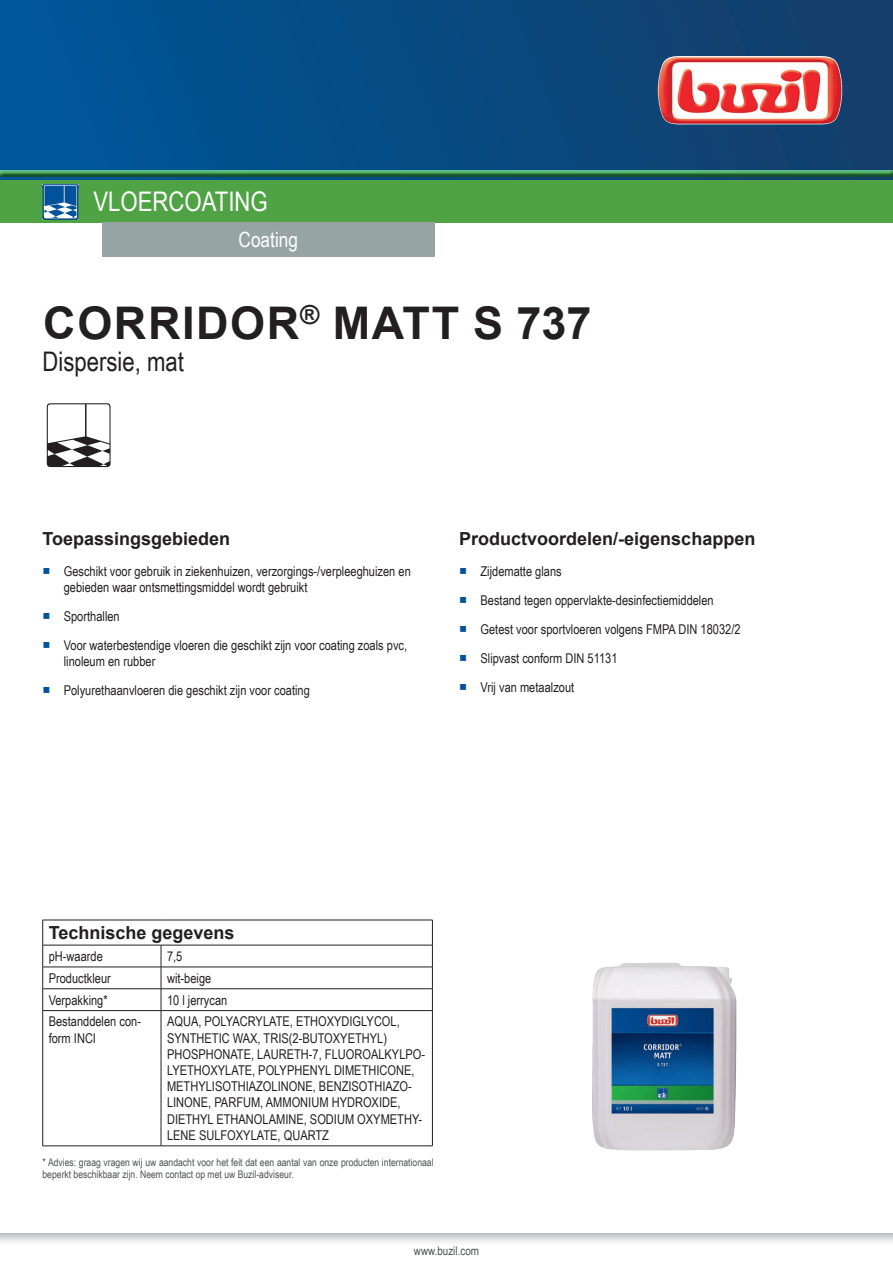
<style>
.page{position:relative;width:893px;height:1263px;background:#fff}
.page>*{position:absolute;margin:0;border:0;box-sizing:border-box;transform-origin:0 0}
.t1{font:700 45px "Arial";letter-spacing:.035em;color:#231f20}
.t2{font:27px "Arial Narrow";color:#231f20}
.t3{font:27px "Arial Narrow";color:#fff}
.t4{font:21px "Arial Narrow";color:#fff}
.t5{font:700 18px "Arial";color:#231f20}
.t6{font:13.5px/16.2px "Arial Narrow";color:#231f20}
.t7{font:12px "Arial Narrow";color:#4e5151}
.t8{font:10.5px/11.7px "Arial Narrow";color:#4d5152}
.s1{font-family:"Arial Unicode MS";color:#01519b}
</style>
<div class="page">
<svg style="left:0;top:1233px;width:893px;height:10px"></svg>
<hr style="left:43px;top:920px;width:118px;height:1px;background:#231f20">
<hr style="left:161px;top:920px;width:272px;height:1px;background:#231f20">
<hr style="left:43px;top:945px;width:118px;height:1px;background:#231f20">
<hr style="left:161px;top:945px;width:272px;height:1px;background:#231f20">
<hr style="left:43px;top:967px;width:118px;height:1px;background:#231f20">
<hr style="left:161px;top:967px;width:272px;height:1px;background:#231f20">
<hr style="left:43px;top:988px;width:118px;height:1px;background:#231f20">
<svg style="left:42px;top:920px;width:1px;height:90px"></svg>
<hr style="left:161px;top:988px;width:272px;height:1px;background:#231f20">
<svg style="left:161px;top:945px;width:1px;height:65px"></svg>
<svg style="left:432px;top:920px;width:1px;height:90px"></svg>
<hr style="left:43px;top:1010px;width:118px;height:1px;background:#231f20">
<hr style="left:42px;top:1011px;width:1px;height:135px;background:#231f20">
<hr style="left:161px;top:1010px;width:272px;height:1px;background:#231f20">
<hr style="left:161px;top:1011px;width:1px;height:135px;background:#231f20">
<hr style="left:432px;top:1011px;width:1px;height:135px;background:#231f20">
<hr style="left:43px;top:1145px;width:118px;height:1px;background:#231f20">
<hr style="left:161px;top:1145px;width:272px;height:1px;background:#231f20">
<img style="left:592px;top:963px;width:145px;height:188px">
<svg style="left:47px;top:403px;width:64px;height:64px"></svg>
<div style="left:0;top:0;width:893px;height:180px;background:linear-gradient(to right,#00569a,#143e69)"></div>
<img style="left:658px;top:56px;width:184px;height:68px">
<div style="left:0;top:169px;width:893px;height:8px;background:#015599;opacity:.75"></div>
<div style="left:0;top:180px;width:893px;height:43px;background:#4fa345"></div>
<img style="left:43px;top:184px;width:35px;height:36px">
<svg style="left:44px;top:185px;width:35px;height:33px"></svg>
<div style="left:102px;top:223px;width:333px;height:34px;background:#96a5a4"></div>
<h2 class="t3" style="left:94px;top:182px;width:176px">VLOERCOATING</h2>
<h3 class="t4" style="left:239px;top:225px;width:61px">Coating</h3>
<h1 class="t1" style="left:43px;top:291px;width:550px">CORRIDOR<sup>®</sup> MATT S 737</h1>
<h2 class="t2" style="left:43px;top:342px;width:143px">Dispersie, mat</h2>
<h3 class="t5" style="left:43px;top:526px;width:189px">Toepassingsgebieden</h3>
<p class="t6" style="left:64px;top:562px;width:349px;text-indent:-21px"><span class="s1">■</span> Geschikt voor gebruik in ziekenhuizen, verzorgings-/verpleeghuizen en gebieden waar ontsmettingsmiddel wordt gebruikt</p>
<p class="t6" style="left:43px;top:607px;width:79px"><span class="s1">■</span> Sporthallen</p>
<p class="t6" style="left:64px;top:636px;width:345px;text-indent:-21px"><span class="s1">■</span> Voor waterbestendige vloeren die geschikt zijn voor coating zoals pvc, linoleum en rubber</p>
<p class="t6" style="left:43px;top:682px;width:269px"><span class="s1">■</span> Polyurethaanvloeren die geschikt zijn voor coating</p>
<h3 class="t5" style="left:459px;top:526px;width:298px">Productvoordelen/-eigenschappen</h3>
<p class="t6" style="left:459px;top:562px;width:104px"><span class="s1">■</span> Zijdematte glans</p>
<p class="t6" style="left:459px;top:591px;width:256px"><span class="s1">■</span> Bestand tegen oppervlakte-desinfectiemiddelen</p>
<p class="t6" style="left:459px;top:620px;width:283px"><span class="s1">■</span> Getest voor sportvloeren volgens FMPA DIN 18032/2</p>
<p class="t6" style="left:459px;top:649px;width:160px"><span class="s1">■</span> Slipvast conform DIN 51131</p>
<p class="t6" style="left:459px;top:678px;width:116px"><span class="s1">■</span> Vrij van metaalzout</p>
<h3 class="t5" style="left:49px;top:920px;width:187px">Technische gegevens</h3>
<p class="t6" style="left:49px;top:947px;width:56px">pH-waarde</p>
<p class="t6" style="left:167px;top:947px;width:17px">7,5</p>
<p class="t6" style="left:49px;top:969px;width:64px">Productkleur</p>
<p class="t6" style="left:167px;top:969px;width:46px">wit-beige</p>
<p class="t6" style="left:49px;top:991px;width:61px">Verpakking*</p>
<p class="t6" style="left:167px;top:991px;width:62px">10 l jerrycan</p>
<p class="t6" style="left:49px;top:1013px;width:94px">Bestanddelen con&shy;form INCI</p>
<p class="t6" style="left:167px;top:1013px;width:260px">AQUA, POLYACRYLATE, ETHOXYDIGLYCOL, SYNTHETIC WAX, TRIS(2-BUTOXYETHYL)<br>PHOSPHONATE, LAURETH-7, FLUOROALKYLPO-LYETHOXYLATE, POLYPHENYL DIMETHICONE, METHYLISOTHIAZOLINONE, BENZISOTHIAZO-LINONE, PARFUM, AMMONIUM HYDROXIDE, DIETHYL ETHANOLAMINE, SODIUM OXYMETHY-LENE SULFOXYLATE, QUARTZ</p>
<p class="t8" style="left:43px;top:1156px;width:393px">* Advies: graag vragen wij uw aandacht voor het feit dat een aantal van onze producten internationaal beperkt beschikbaar zijn. Neem contact op met uw Buzil-adviseur.</p>
<p class="t7" style="left:414px;top:1242px;width:67px">www.buzil.com</p>
</div>
